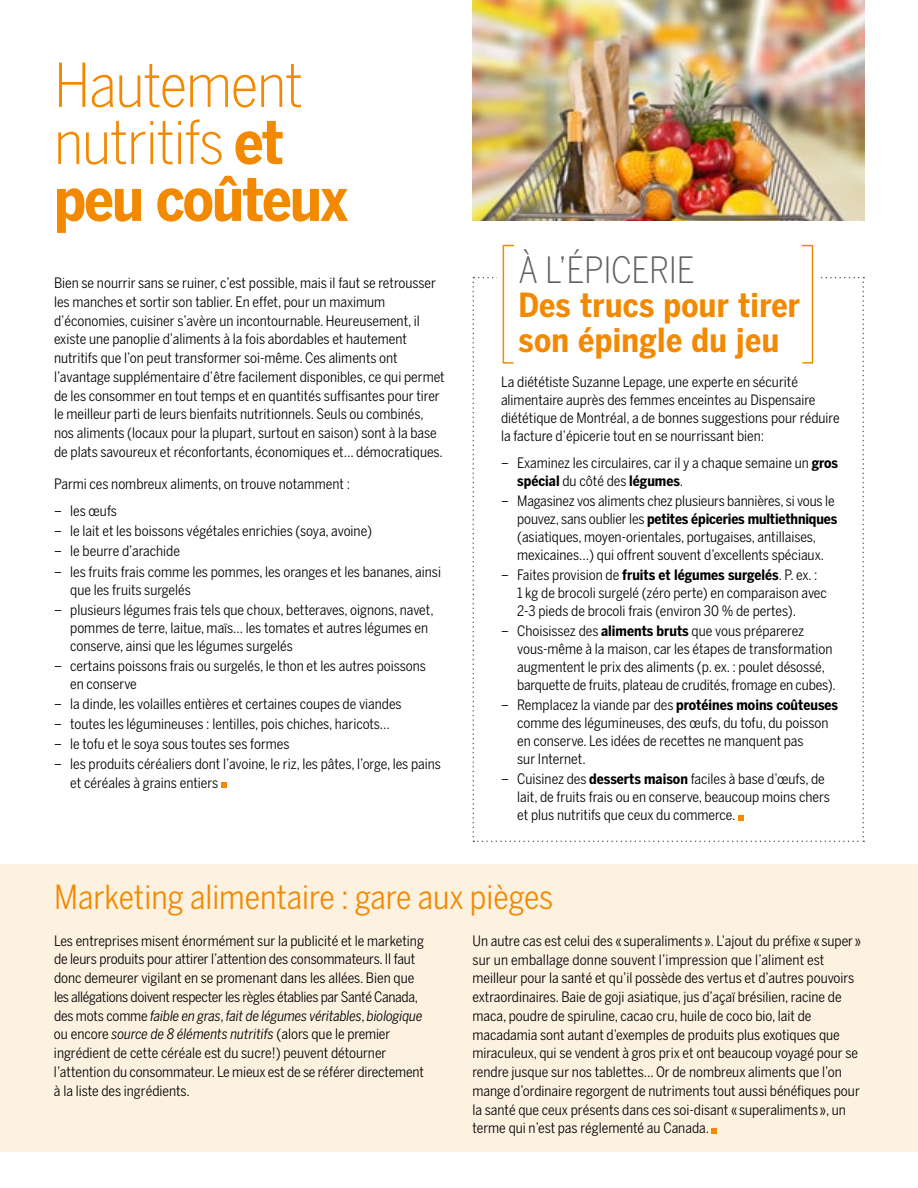
<style>
.page{position:relative;width:918px;height:1188px;background:#fff}
.page>*{position:absolute;margin:0;border:0;box-sizing:border-box;transform-origin:0 0}
.t1{font:300 60px/57px "Benton Sans Cond";letter-spacing:-.02em;color:#f28900}
.t2{font:300 36px "Benton Sans Cond";letter-spacing:-.01em;color:#616160}
.t3{font:33px "Benton Sans Cond";color:#f28900}
.t4{font:700 33px/34.5px "Benton Sans Cond";letter-spacing:.01em;color:#f28900}
.t5{font:14.25px/18.8px "Benton Sans Cond";color:#000001}
.s1{font-weight:700}
.s2{font-style:italic}
</style>
<div class="page">
<div style="left:0;top:864px;width:918px;height:288px;background:#fdf1e0"></div>
<svg style="left:221px;top:783px;width:5px;height:5px"></svg>
<svg style="left:711px;top:1128px;width:6px;height:5px"></svg>
<svg style="left:472px;top:244px;width:392px;height:598px"></svg>
<img style="left:472px;top:0;width:392px;height:221px">
<h1 class="t1" style="left:54px;top:56px;width:296px">Hautement nutritifs <span class="s1">et peu coûteux</span></h1>
<p class="t5" style="left:54px;top:273px;width:392px">Bien se nourrir sans se ruiner, c’est possible, mais il faut se retrousser les manches et sortir son tablier. En effet, pour un maximum d’économies, cuisiner s’avère un incontournable. Heureusement, il existe une panoplie d’aliments à la fois abordables et hautement nutritifs que l’on peut transformer soi-même. Ces aliments ont l’avantage supplémentaire d’être facilement disponibles, ce qui permet de les consommer en tout temps et en quantités suffisantes pour tirer le meilleur parti de leurs bienfaits nutritionnels. Seuls ou combinés, nos aliments (locaux pour la plupart, surtout en saison) sont à la base de plats savoureux et réconfortants, économiques et… démocratiques.</p>
<p class="t5" style="left:54px;top:474px;width:298px">Parmi ces nombreux aliments, on trouve notamment :</p>
<p class="t5" style="left:54px;top:501px;width:65px">– les œufs</p>
<p class="t5" style="left:54px;top:522px;width:319px">– le lait et les boissons végétales enrichies (soya, avoine)</p>
<p class="t5" style="left:54px;top:542px;width:128px">– le beurre d’arachide</p>
<p class="t5" style="left:70px;top:562px;width:372px;line-height:18px;text-indent:-16px">– les fruits frais comme les pommes, les oranges et les bananes, ainsi que les fruits surgelés</p>
<p class="t5" style="left:70px;top:600px;width:365px;line-height:18px;text-indent:-16px">– plusieurs légumes frais tels que choux, betteraves, oignons, navet, pommes de terre, laitue, maïs… les tomates et autres légumes en conserve, ainsi que les légumes surgelés</p>
<p class="t5" style="left:70px;top:657px;width:357px;line-height:18px;text-indent:-16px">– certains poissons frais ou surgelés, le thon et les autres poissons en conserve</p>
<p class="t5" style="left:54px;top:694px;width:349px">– la dinde, les volailles entières et certaines coupes de viandes</p>
<p class="t5" style="left:54px;top:715px;width:338px">– toutes les légumineuses : lentilles, pois chiches, haricots…</p>
<p class="t5" style="left:54px;top:735px;width:237px">– le tofu et le soya sous toutes ses formes</p>
<p class="t5" style="left:70px;top:755px;width:372px;text-indent:-16px">– les produits céréaliers dont l’avoine, le riz, les pâtes, l’orge, les pains et céréales à grains entiers</p>
<h2 class="t2" style="left:518px;top:249px;width:178px">À L’ÉPICERIE</h2>
<h3 class="t4" style="left:518px;top:288px;width:283px">Des trucs pour tirer son épingle du jeu</h3>
<p class="t5" style="left:501px;top:372px;width:340px;line-height:18px">La diététiste Suzanne Lepage, une experte en sécurité alimentaire auprès des femmes enceintes au Dispensaire diététique de Montréal, a de bonnes suggestions pour réduire la facture d’épicerie tout en se nourrissant bien:</p>
<p class="t5" style="left:517px;top:453px;width:323px;line-height:18px;text-indent:-16px">– Examinez les circulaires, car il y a chaque semaine un <span class="s1">gros spécial</span> du côté des <span class="s1">légumes</span>.</p>
<p class="t5" style="left:517px;top:491px;width:322px;line-height:18px;text-indent:-16px">– Magasinez vos aliments chez plusieurs bannières, si vous le pouvez, sans oublier les <span class="s1">petites épiceries multiethniques </span>(asiatiques, moyen-orientales, portugaises, antillaises, mexicaines…) qui offrent souvent d’excellents spéciaux.</p>
<p class="t5" style="left:517px;top:566px;width:311px;line-height:18px;text-indent:-16px">– Faites provision de <span class="s1">fruits et légumes surgelés</span>. P. ex. :<br>1 kg de brocoli surgelé (zéro perte) en comparaison avec<br>2-3 pieds de brocoli frais (environ 30 % de pertes).</p>
<p class="t5" style="left:517px;top:622px;width:320px;line-height:18px;text-indent:-16px">– Choisissez des <span class="s1">aliments bruts</span> que vous préparerez vous-même à la maison, car les étapes de transformation augmentent le prix des aliments (p. ex. : poulet désossé, barquette de fruits, plateau de crudités, fromage en cubes).</p>
<p class="t5" style="left:517px;top:696px;width:322px;line-height:18px;text-indent:-16px">– Remplacez la viande par des <span class="s1">protéines moins coûteuses </span>comme des légumineuses, des œufs, du tofu, du poisson en conserve. Les idées de recettes ne manquent pas<br>sur Internet.</p>
<p class="t5" style="left:517px;top:770px;width:314px;line-height:18px;text-indent:-16px">– Cuisinez des <span class="s1">desserts maison</span> faciles à base d’œufs, de lait, de fruits frais ou en conserve, beaucoup moins chers et plus nutritifs que ceux du commerce.</p>
<h3 class="t3" style="left:54px;top:878px;width:501px">Marketing alimentaire : gare aux pièges</h3>
<p class="t5" style="left:54px;top:931px;width:371px">Les entreprises misent énormément sur la publicité et le marketing de leurs produits pour attirer l’attention des consommateurs. Il faut donc demeurer vigilant en se promenant dans les allées. Bien que les allégations doivent respecter les règles établies par Santé Canada, des mots comme <span class="s2">faible en gras</span>, <span class="s2">fait de légumes véritables</span>, <span class="s2">biologique </span>ou encore <span class="s2">source de 8 éléments nutritifs</span> (alors que le premier ingrédient de cette céréale est du sucre!) peuvent détourner l’attention du consommateur. Le mieux est de se référer directement à la liste des ingrédients.</p>
<p class="t5" style="left:472px;top:931px;width:390px">Un autre cas est celui des « superaliments ». L’ajout du préfixe « super » sur un emballage donne souvent l’impression que l’aliment est meilleur pour la santé et qu’il possède des vertus et d’autres pouvoirs extraordinaires. Baie de goji asiatique, jus d’açaï brésilien, racine de maca, poudre de spiruline, cacao cru, huile de coco bio, lait de macadamia sont autant d’exemples de produits plus exotiques que miraculeux, qui se vendent à gros prix et ont beaucoup voyagé pour se rendre jusque sur nos tablettes… Or de nombreux aliments que l’on mange d’ordinaire regorgent de nutriments tout aussi bénéfiques pour la santé que ceux présents dans ces soi-disant « superaliments », un terme qui n’est pas réglementé au Canada.</p>
</div>
